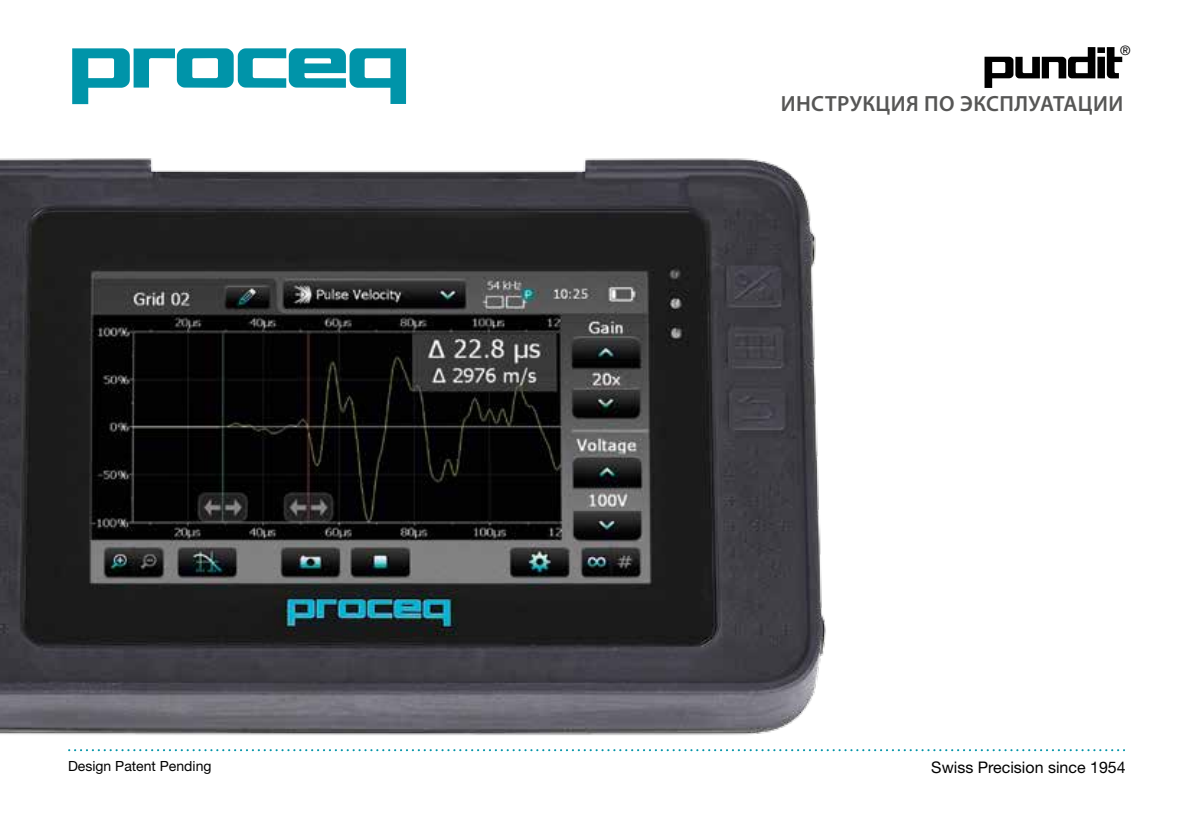
<style>
.page{position:relative;width:1191px;height:840px;background:#fff}
.page>*{position:absolute;margin:0;border:0;box-sizing:border-box;transform-origin:0 0}
.t1{font:600 22px "Myriad Pro";letter-spacing:.02em;color:#565655}
.t2{font:16px "Helvetica Neue";color:#000}
.t3{font:14px "Helvetica Neue";color:#000}
.t4{font:13px "Helvetica Neue";color:#020203}
</style>
<div class="page">
<svg style="left:69px;top:749px;width:1055px;height:1px"></svg>
<svg style="left:72px;top:48px;width:334px;height:56px"></svg>
<img style="left:0;top:158px;width:826px;height:577px">
<svg style="left:984px;top:47px;width:138px;height:41px"></svg>
<p class="t4" style="left:1120px;top:43px;width:12px">®</p>
<p class="t1" style="left:781px;top:89px;width:344px">ИНСТРУКЦИЯ ПО ЭКСПЛУАТАЦИИ</p>
<p class="t3" style="left:68px;top:757px;width:145px">Design Patent Pending</p>
<p class="t2" style="left:931px;top:757px;width:196px">Swiss Precision since 1954</p>
</div>
